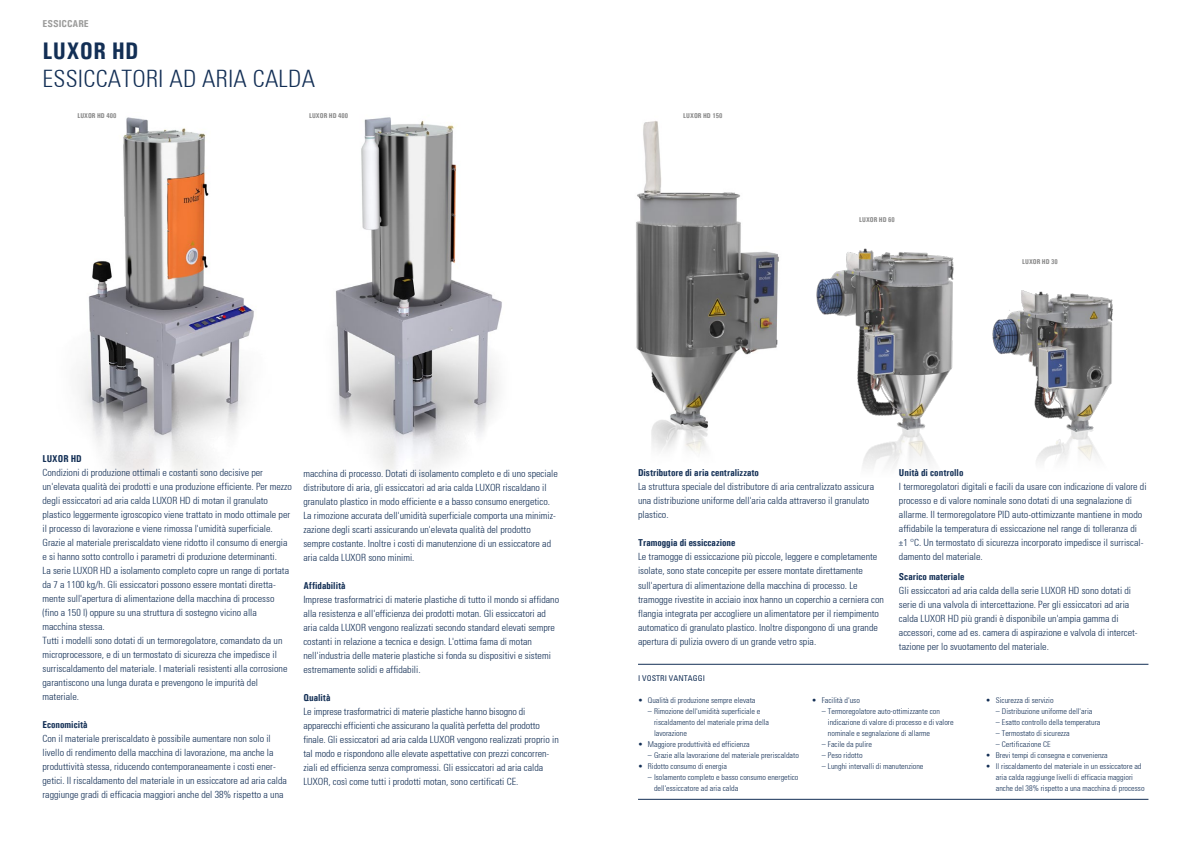
<style>
.page{position:relative;width:1191px;height:842px;background:#fff}
.page>*{position:absolute;margin:0;border:0;box-sizing:border-box;transform-origin:0 0}
.t1{font:300 condensed 24px "Univers";letter-spacing:.01em;color:#132f55}
.t2{font:700 24px "Univers Condensed";letter-spacing:.01em;color:#132f55}
.t3{font:300 condensed 10px/14px "Univers";color:#132f55}
.t4{font:700 10px "Univers Condensed";color:#132f55}
.t5{font:700 10px "Univers Condensed";color:#9d9d9c;scale:1.06 1}
.t6{font:300 condensed 8px/11px "Univers";color:#132f55}
.t7{font:condensed 8px "Univers";letter-spacing:.01em;color:#132f55}
.t8{font:700 7px "Univers Condensed";color:#878787}
</style>
<div class="page">
<img style="left:636px;top:121px;width:138px;height:333px">
<img style="left:78px;top:117px;width:176px;height:365px">
<img style="left:335px;top:117px;width:167px;height:356px">
<img style="left:774px;top:248px;width:180px;height:219px">
<img style="left:992px;top:290px;width:121px;height:172px">
<hr style="left:638px;top:664px;width:510px;height:1px;background:#132f55">
<hr style="left:638px;top:799px;width:510px;height:1px;background:#132f55">
<p class="t5" style="left:43px;top:18px;width:45px">ESSICCARE</p>
<h1 class="t2" style="left:43px;top:36px;width:97px">LUXOR HD</h1>
<h1 class="t1" style="left:43px;top:64px;width:274px">ESSICCATORI AD ARIA CALDA</h1>
<p class="t8" style="left:77px;top:112px;width:41px">LUXOR HD 400</p>
<p class="t8" style="left:309px;top:112px;width:41px">LUXOR HD 400</p>
<p class="t4" style="left:43px;top:453px;width:41px">LUXOR HD</p>
<p class="t3" style="left:43px;top:466px;width:251px">Condizioni di produzione ottimali e costanti sono decisive per un'elevata qualità dei prodotti e una produzione efficiente. Per mezzo degli essiccatori ad aria calda LUXOR HD di motan il granulato plastico leggermente igroscopico viene trattato in modo ottimale per il processo di lavorazione e viene rimossa l'umidità superficiale.<br>Grazie al materiale preriscaldato viene ridotto il consumo di energia e si hanno sotto controllo i parametri di produzione determinanti.<br>La serie LUXOR HD a isolamento completo copre un range di portata da 7 a 1100 kg/h. Gli essiccatori possono essere montati diretta&shy;mente sull'apertura di alimentazione della macchina di processo (fino a 150 l) oppure su una struttura di sostegno vicino alla macchina stessa.<br>Tutti i modelli sono dotati di un termoregolatore, comandato da un microprocessore, e di un termostato di sicurezza che impedisce il surriscaldamento del materiale. I materiali resistenti alla corrosione garantiscono una lunga durata e prevengono le impurità del materiale.</p>
<p class="t4" style="left:43px;top:719px;width:47px">Economicità</p>
<p class="t3" style="left:43px;top:732px;width:246px">Con il materiale preriscaldato è possibile aumentare non solo il livello di rendimento della macchina di lavorazione, ma anche la produttività stessa, riducendo contemporaneamente i costi ener&shy;getici. Il riscaldamento del materiale in un essiccatore ad aria calda raggiunge gradi di efficacia maggiori anche del 38% rispetto a una</p>
<p class="t3" style="left:303px;top:466px;width:256px">macchina di processo. Dotati di isolamento completo e di uno speciale distributore di aria, gli essiccatori ad aria calda LUXOR riscaldano il granulato plastico in modo efficiente e a basso consumo energetico.<br>La rimozione accurata dell'umidità superficiale comporta una minimiz&shy;zazione degli scarti assicurando un'elevata qualità del prodotto sempre costante. Inoltre i costi di manutenzione di un essiccatore ad aria calda LUXOR sono minimi.</p>
<p class="t4" style="left:303px;top:579px;width:44px">Affidabilità</p>
<p class="t3" style="left:303px;top:592px;width:257px">Imprese trasformatrici di materie plastiche di tutto il mondo si affidano alla resistenza e all'efficienza dei prodotti motan. Gli essiccatori ad aria calda LUXOR vengono realizzati secondo standard elevati sempre costanti in relazione a tecnica e design. L'ottima fama di motan nell'industria delle materie plastiche si fonda su dispositivi e sistemi estremamente solidi e affidabili.</p>
<p class="t4" style="left:303px;top:691px;width:29px">Qualità</p>
<p class="t3" style="left:303px;top:704px;width:257px">Le imprese trasformatrici di materie plastiche hanno bisogno di apparecchi efficienti che assicurano la qualità perfetta del prodotto finale. Gli essiccatori ad aria calda LUXOR vengono realizzati proprio in tal modo e rispondono alle elevate aspettative con prezzi concorren&shy;ziali ed efficienza senza compromessi. Gli essiccatori ad aria calda LUXOR, così come tutti i prodotti motan, sono certificati CE.</p>
<p class="t8" style="left:683px;top:112px;width:41px">LUXOR HD 150</p>
<p class="t8" style="left:859px;top:216px;width:37px">LUXOR HD 60</p>
<p class="t8" style="left:1022px;top:258px;width:37px">LUXOR HD 30</p>
<p class="t4" style="left:638px;top:467px;width:122px">Distributore di aria centralizzato</p>
<p class="t3" style="left:638px;top:480px;width:237px">La struttura speciale del distributore di aria centralizzato assicura una distribuzione uniforme dell'aria calda attraverso il granulato plastico.</p>
<p class="t4" style="left:638px;top:537px;width:99px">Tramoggia di essiccazione</p>
<p class="t3" style="left:638px;top:550px;width:247px">Le tramogge di essiccazione più piccole, leggere e completamente isolate, sono state concepite per essere montate direttamente sull'apertura di alimentazione della macchina di processo. Le tramogge rivestite in acciaio inox hanno un coperchio a cerniera con flangia integrata per accogliere un alimentatore per il riempimento automatico di granulato plastico. Inoltre dispongono di una grande apertura di pulizia ovvero di un grande vetro spia.</p>
<p class="t4" style="left:899px;top:467px;width:66px">Unità di controllo</p>
<p class="t3" style="left:899px;top:480px;width:249px">I termoregolatori digitali e facili da usare con indicazione di valore di processo e di valore nominale sono dotati di una segnalazione di allarme. Il termoregolatore PID auto-ottimizzante mantiene in modo affidabile la temperatura di essiccazione nel range di tolleranza di ±1 °C. Un termostato di sicurezza incorporato impedisce il surriscal&shy;damento del materiale.</p>
<p class="t4" style="left:899px;top:571px;width:67px">Scarico materiale</p>
<p class="t3" style="left:899px;top:583px;width:240px">Gli essiccatori ad aria calda della serie LUXOR HD sono dotati di serie di una valvola di intercettazione. Per gli essiccatori ad aria calda LUXOR HD più grandi è disponibile un'ampia gamma di accessori, come ad es. camera di aspirazione e valvola di intercet&shy;tazione per lo svuotamento del materiale.</p>
<p class="t7" style="left:638px;top:673px;width:69px">I VOSTRI VANTAGGI</p>
<p class="t6" style="left:638px;top:694px;width:119px">• Qualità di produzione sempre elevata</p>
<p class="t6" style="left:654px;top:705px;width:117px;text-indent:-6px">– Rimozione dell'umidità superficiale e riscaldamento del materiale prima della lavorazione</p>
<p class="t6" style="left:638px;top:738px;width:113px">• Maggiore produttività ed efficienza</p>
<p class="t6" style="left:648px;top:749px;width:152px">– Grazie alla lavorazione del materiale preriscaldato</p>
<p class="t6" style="left:638px;top:760px;width:90px">• Ridotto consumo di energia</p>
<p class="t6" style="left:654px;top:771px;width:146px;text-indent:-6px">– Isolamento completo e basso consumo energetico dell'essiccatore ad aria calda</p>
<p class="t6" style="left:812px;top:694px;width:49px">• Facilità d'uso</p>
<p class="t6" style="left:828px;top:705px;width:127px;text-indent:-6px">– Termoregolatore auto-ottimizzante con indicazione di valore di processo e di valore nominale e segnalazione di allarme</p>
<p class="t6" style="left:822px;top:738px;width:52px">– Facile da pulire</p>
<p class="t6" style="left:822px;top:749px;width:42px">– Peso ridotto</p>
<p class="t6" style="left:822px;top:760px;width:103px">– Lunghi intervalli di manutenzione</p>
<p class="t6" style="left:986px;top:694px;width:69px">• Sicurezza di servizio</p>
<p class="t6" style="left:995px;top:705px;width:98px">– Distribuzione uniforme dell'aria</p>
<p class="t6" style="left:995px;top:716px;width:106px">– Esatto controllo della temperatura</p>
<p class="t6" style="left:995px;top:727px;width:76px">– Termostato di sicurezza</p>
<p class="t6" style="left:995px;top:738px;width:56px">– Certificazione CE</p>
<p class="t6" style="left:986px;top:749px;width:123px">• Brevi tempi di consegna e convenienza</p>
<p class="t6" style="left:995px;top:760px;width:150px;text-indent:-10px">• Il riscaldamento del materiale in un essiccatore ad aria calda raggiunge livelli di efficacia maggiori anche del 38% rispetto a una macchina di processo</p>
</div>
